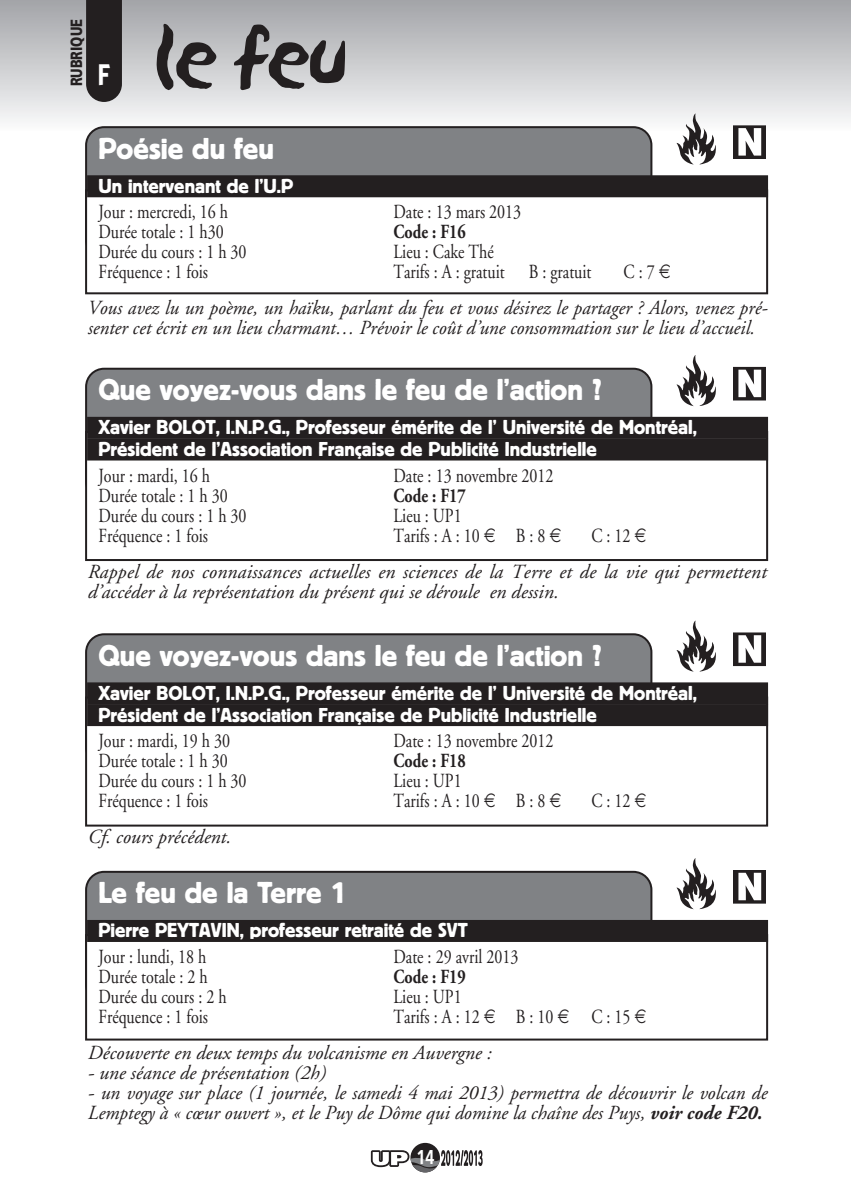
<style>
.page{position:relative;width:851px;height:1191px;background:#fff}
.page>*{position:absolute;margin:0;border:0;box-sizing:border-box;transform-origin:0 0}
.t1{font:72px "Sand";color:#231f20}
.t2{font:600 31px "Kabel Itc T";color:#fff;scale:.9 1}
.t3{font:30px "Block BE";color:#fff}
.t4{font:20px "Adobe Garamond";color:#231f20;scale:.8 1}
.t5{font:italic 20px/20px "Adobe Garamond";color:#231f20}
.t6{font:20px/21.6px "Block BE";color:#fff}
.t7{font:italic 20px/20px "Adobe Garamond";color:#231f20;scale:.96 1}
.t8{font:700 20px "Adobe Garamond";color:#231f20;scale:.8 1}
.t9{font:700 20px "Frutiger";color:#fff;scale:.8 1}
.t10{font:900 16.2px "Frutiger";color:#231f20;scale:.8 1}
.s1{font-weight:700}
</style>
<div class="page">
<div style="left:0;top:0;width:850px;height:130px;background:linear-gradient(to bottom,#a2a3a7,#f9f9fa)"></div>
<svg style="left:410px;top:1142px;width:30px;height:30px"></svg>
<svg style="left:371px;top:1150px;width:111px;height:22px"></svg>
<div style="left:86px;top:0;width:36px;height:102px;background:#231f20"></div>
<svg style="left:85px;top:126px;width:567px;height:63px;background:#7c7e81"></svg>
<div style="left:85px;top:189px;width:683px;height:105px;border:2px solid #231f20"></div>
<div style="left:733px;top:126px;width:32px;height:32px;background:#231f20"></div>
<div style="left:733px;top:125px;width:32px;height:34px;border:1px solid #231f20"></div>
<svg style="left:738px;top:128px;width:23px;height:28px"></svg>
<svg style="left:676px;top:113px;width:39px;height:52px"></svg>
<div style="left:87px;top:175px;width:681px;height:22px;background:#231f20"></div>
<svg style="left:85px;top:368px;width:567px;height:63px;background:#7c7e81"></svg>
<div style="left:85px;top:431px;width:683px;height:130px;border:2px solid #231f20"></div>
<svg style="left:735px;top:369px;width:28px;height:29px"></svg>
<div style="left:733px;top:367px;width:32px;height:33px;border:1px solid #231f20"></div>
<svg style="left:738px;top:370px;width:23px;height:27px"></svg>
<svg style="left:676px;top:355px;width:39px;height:51px"></svg>
<div style="left:87px;top:417px;width:681px;height:22px;background:#231f20"></div>
<div style="left:87px;top:438px;width:681px;height:22px;background:#231f20"></div>
<svg style="left:85px;top:633px;width:567px;height:63px;background:#7d7e81"></svg>
<div style="left:85px;top:696px;width:683px;height:130px;border:2px solid #231f20"></div>
<svg style="left:735px;top:634px;width:28px;height:30px"></svg>
<div style="left:733px;top:632px;width:32px;height:34px;border:1px solid #231f20"></div>
<svg style="left:738px;top:635px;width:23px;height:27px"></svg>
<svg style="left:676px;top:620px;width:39px;height:52px"></svg>
<div style="left:87px;top:682px;width:681px;height:22px;background:#231f20"></div>
<div style="left:87px;top:704px;width:681px;height:22px;background:#231f20"></div>
<div style="left:85px;top:871px;width:567px;height:63px;background:#808285"></div>
<div style="left:85px;top:934px;width:683px;height:106px;border:2px solid #231f20"></div>
<svg style="left:735px;top:872px;width:28px;height:29px"></svg>
<div style="left:733px;top:870px;width:32px;height:33px;border:1px solid #231f20"></div>
<svg style="left:738px;top:872px;width:23px;height:28px"></svg>
<svg style="left:676px;top:858px;width:39px;height:51px"></svg>
<div style="left:87px;top:920px;width:681px;height:22px;background:#231f20"></div>
<p class="t10" style="left:70px;top:86px;width:86px;rotate:-90deg">RUBRIQUE</p>
<h2 class="t2" style="left:97px;top:57px;width:16px">F</h2>
<h1 class="t1" style="left:153px;top:11px;width:200px">le feu</h1>
<h3 class="t3" style="left:98px;top:138px;width:177px">Poésie du feu</h3>
<p class="t6" style="left:98px;top:176px;width:196px">Un intervenant de l’U.P</p>
<p class="t4" style="left:98px;top:204px;width:163px">Jour : mercredi, 16 h</p>
<p class="t4" style="left:393px;top:204px;width:161px">Date : 13 mars 2013</p>
<p class="t4" style="left:98px;top:224px;width:158px">Durée totale : 1 h30</p>
<p class="t8" style="left:393px;top:224px;width:92px">Code : F16</p>
<p class="t4" style="left:98px;top:244px;width:187px">Durée du cours : 1 h 30</p>
<p class="t4" style="left:393px;top:244px;width:127px">Lieu : Cake Thé</p>
<p class="t4" style="left:98px;top:264px;width:138px">Fréquence : 1 fois</p>
<p class="t4" style="left:393px;top:264px;width:249px">Tarifs : A : gratuit B : gratuit</p>
<p class="t4" style="left:623px;top:264px;width:40px">C:7</p>
<p class="t7" style="left:87px;top:300px;width:710px">Vous avez lu un poème, un haïku, parlant du feu et vous désirez le partager ? Alors, venez pré&shy;senter cet écrit en un lieu charmant… Prévoir le coût d’une consommation sur le lieu d’accueil.</p>
<h3 class="t3" style="left:98px;top:379px;width:505px">Que voyez-vous dans le feu de l’action ?</h3>
<p class="t6" style="left:98px;top:417px;width:600px">Xavier BOLOT, I.N.P.G., Professeur émérite de l’ Université de Montréal,<br>Président de l’Association Française de Publicité Industrielle</p>
<p class="t4" style="left:98px;top:467px;width:141px">Jour : mardi, 16 h</p>
<p class="t4" style="left:393px;top:467px;width:201px">Date : 13 novembre 2012</p>
<p class="t4" style="left:98px;top:487px;width:163px">Durée totale : 1 h 30</p>
<p class="t8" style="left:393px;top:487px;width:92px">Code : F17</p>
<p class="t4" style="left:98px;top:507px;width:187px">Durée du cours : 1 h 30</p>
<p class="t4" style="left:393px;top:507px;width:87px">Lieu : UP1</p>
<p class="t4" style="left:98px;top:527px;width:138px">Fréquence : 1 fois</p>
<p class="t4" style="left:393px;top:527px;width:109px">Tarifs : A : 10</p>
<p class="t4" style="left:515px;top:527px;width:39px">B:8</p>
<p class="t4" style="left:591px;top:527px;width:50px">C:12</p>
<p class="t5" style="left:87px;top:563px;width:680px">Rappel de nos connaissances actuelles en sciences de la Terre et de la vie qui permettent d’accéder à la représentation du présent qui se déroule en dessin.</p>
<h3 class="t3" style="left:98px;top:645px;width:505px">Que voyez-vous dans le feu de l’action ?</h3>
<p class="t6" style="left:98px;top:683px;width:600px">Xavier BOLOT, I.N.P.G., Professeur émérite de l’ Université de Montréal,<br>Président de l’Association Française de Publicité Industrielle</p>
<p class="t4" style="left:98px;top:733px;width:166px">Jour : mardi, 19 h 30</p>
<p class="t4" style="left:393px;top:733px;width:201px">Date : 13 novembre 2012</p>
<p class="t4" style="left:98px;top:753px;width:163px">Durée totale : 1 h 30</p>
<p class="t8" style="left:393px;top:753px;width:92px">Code : F18</p>
<p class="t4" style="left:98px;top:773px;width:187px">Durée du cours : 1 h 30</p>
<p class="t4" style="left:393px;top:773px;width:87px">Lieu : UP1</p>
<p class="t4" style="left:98px;top:793px;width:138px">Fréquence : 1 fois</p>
<p class="t4" style="left:393px;top:793px;width:109px">Tarifs : A : 10</p>
<p class="t4" style="left:515px;top:793px;width:39px">B:8</p>
<p class="t4" style="left:591px;top:793px;width:50px">C:12</p>
<p class="t5" style="left:87px;top:828px;width:145px">Cf. cours précédent.</p>
<h3 class="t3" style="left:98px;top:882px;width:250px">Le feu de la Terre 1</h3>
<p class="t6" style="left:98px;top:920px;width:371px">Pierre PEYTAVIN, professeur retraité de SVT</p>
<p class="t4" style="left:98px;top:948px;width:136px">Jour : lundi, 18 h</p>
<p class="t4" style="left:393px;top:948px;width:158px">Date : 29 avril 2013</p>
<p class="t4" style="left:98px;top:968px;width:138px">Durée totale : 2 h</p>
<p class="t8" style="left:393px;top:968px;width:92px">Code : F19</p>
<p class="t4" style="left:98px;top:988px;width:162px">Durée du cours : 2 h</p>
<p class="t4" style="left:393px;top:988px;width:87px">Lieu : UP1</p>
<p class="t4" style="left:98px;top:1008px;width:138px">Fréquence : 1 fois</p>
<p class="t4" style="left:393px;top:1008px;width:109px">Tarifs : A : 12</p>
<p class="t4" style="left:515px;top:1008px;width:49px">B:10</p>
<p class="t4" style="left:591px;top:1008px;width:50px">C:15</p>
<p class="t5" style="left:87px;top:1044px;width:405px">Découverte en deux temps du volcanisme en Auvergne :</p>
<p class="t5" style="left:87px;top:1064px;width:240px">- une séance de présentation (2h)</p>
<p class="t5" style="left:87px;top:1084px;width:681px">- un voyage sur place (1 journée, le samedi 4 mai 2013) permettra de découvrir le volcan de<br>Lemptegy à « cœur ouvert », et le Puy de Dôme qui domine la chaîne des Puys, <span class="s1">voir code F20.</span></p>
<p class="t9" style="left:416px;top:1149px;width:24px">14</p>
</div>
